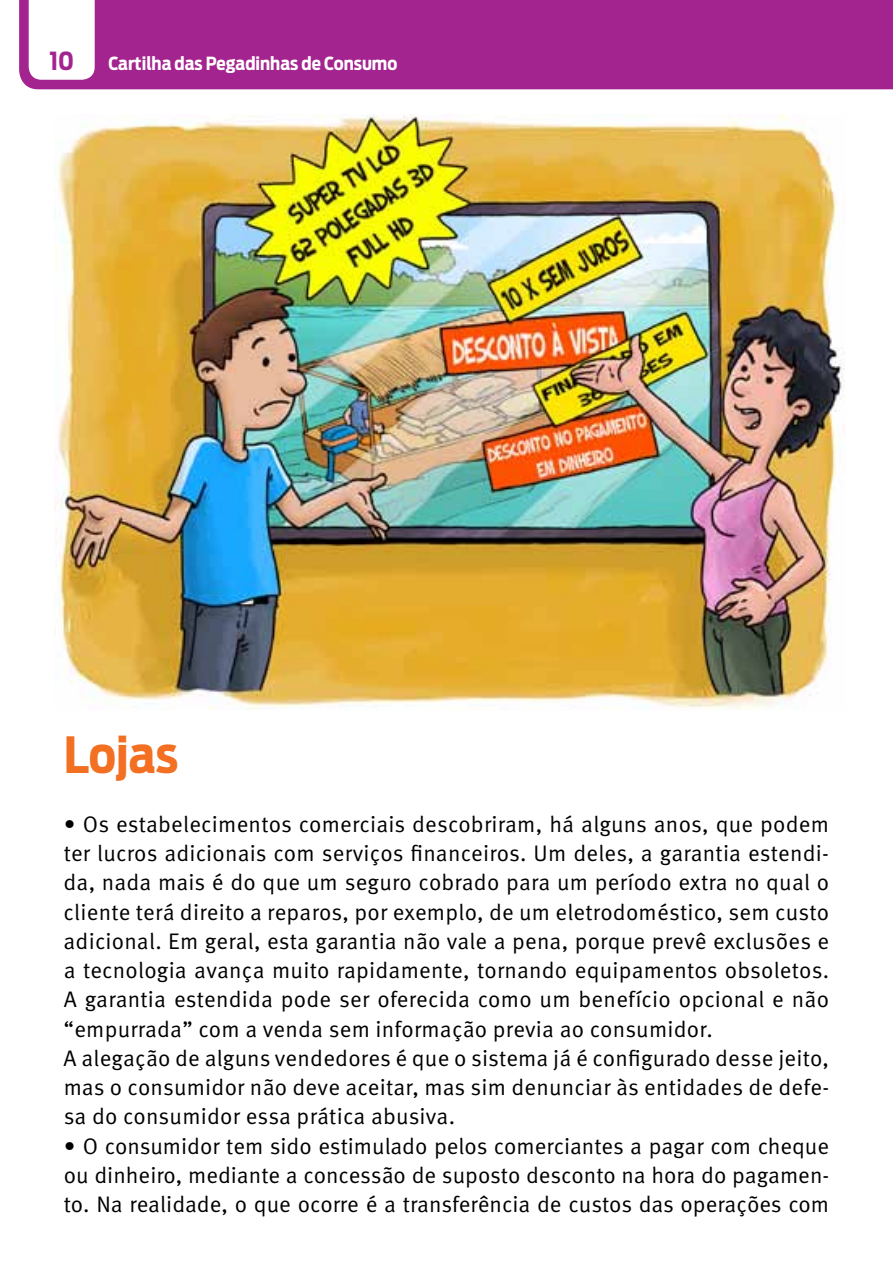
<style>
.page{position:relative;width:893px;height:1276px;background:#fff}
.page>*{position:absolute;margin:0;border:0;box-sizing:border-box;transform-origin:0 0}
.t1{font:700 49.5px "Antenna Cond";color:#f36f21}
.t2{font:700 24.75px "Antenna Cond";color:#a3238f}
.t3{font:22.5px/29.2px "Meta OT";letter-spacing:.01em;color:#000}
.t4{font:700 18px "Antenna Cond";color:#fff}
</style>
<div class="page">
<div style="left:19px;top:0;width:874px;height:89px;background:#a3238f"></div>
<svg style="left:29px;top:0;width:66px;height:80px"></svg>
<img style="left:55px;top:114px;width:789px;height:595px">
<p class="t2" style="left:49px;top:46px;width:26px">10</p>
<p class="t4" style="left:108px;top:52px;width:290px">Cartilha das Pegadinhas de Consumo</p>
<h1 class="t1" style="left:64px;top:726px;width:116px">Lojas</h1>
<p class="t3" style="left:64px;top:810px;width:767px">• Os estabelecimentos comerciais descobriram, há alguns anos, que podem ter lucros adicionais com serviços financeiros. Um deles, a garantia estendi&shy;da, nada mais é do que um seguro cobrado para um período extra no qual o cliente terá direito a reparos, por exemplo, de um eletrodoméstico, sem custo adicional. Em geral, esta garantia não vale a pena, porque prevê exclusões e a tecnologia avança muito rapidamente, tornando equipamentos obsoletos.<br>A garantia estendida pode ser oferecida como um benefício opcional e não “empurrada” com a venda sem informação previa ao consumidor.<br>A alegação de alguns vendedores é que o sistema já é configurado desse jeito, mas o consumidor não deve aceitar, mas sim denunciar às entidades de defe&shy;sa do consumidor essa prática abusiva.</p>
<p class="t3" style="left:64px;top:1132px;width:767px;text-align:justify">• O consumidor tem sido estimulado pelos comerciantes a pagar com cheque ou dinheiro, mediante a concessão de suposto desconto na hora do pagamen&shy;to. Na realidade, o que ocorre é a transferência de custos das operações com</p>
</div>
